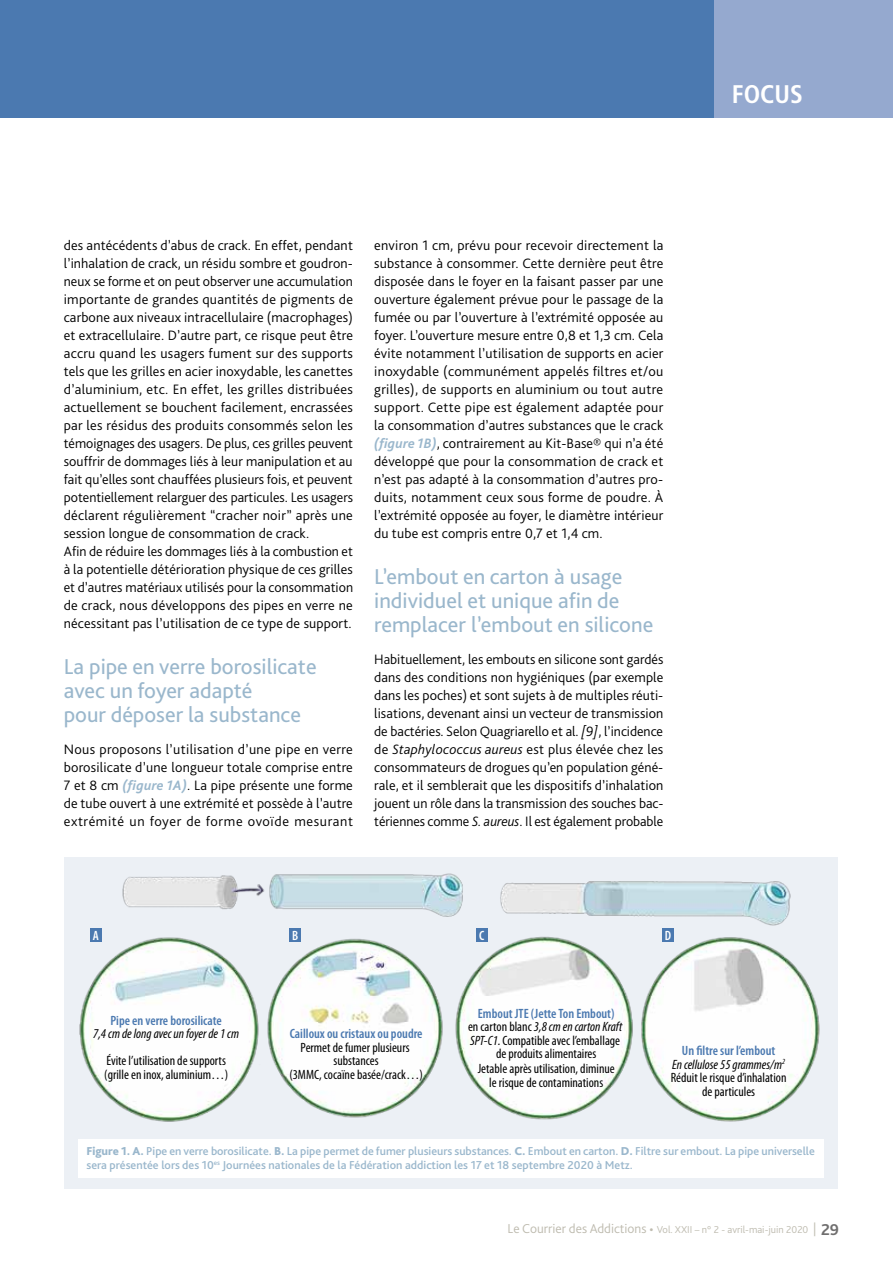
<style>
.page{position:relative;width:893px;height:1263px;background:#fff}
.page>*{position:absolute;margin:0;border:0;box-sizing:border-box;transform-origin:0 0}
.t1{font:700 condensed 25.5px "Frutiger LT Std";color:#fff}
.t2{font:22.5px/24px "Bliss Pro";color:#9ab7cc}
.t3{font:300 14.25px/18px "Bliss Pro";letter-spacing:.01em;color:#000;text-align:justify}
.t4{font:condensed 13.5px/13.5px "Myriad Pro";color:#000;text-align:center}
.t5{font:600 condensed 13.5px "Myriad Pro";color:#4b79b0}
.t6{font:italic condensed 13.5px "Myriad Pro";color:#000}
.t7{font:600 condensed 13.5px "Myriad Pro";color:#fff}
.t8{font:500 12px/13.5px "Bliss Pro";color:#9ab7cc}
.t9{font:300 10.5px "Bliss Pro";color:#bebbaf}
.s1{font-weight:700;font-style:italic;color:#9ab7cc}
.s2{font-style:italic}
.s3{font-weight:600;color:#4b79b0}
.s4{font-weight:800}
.s5{font-size:13.5px}
.s6{font-weight:700;font-size:16.5px;color:#706f6f}
</style>
<div class="page">
<div style="left:0;top:0;width:715px;height:118px;background:#4b79b0"></div>
<div style="left:715px;top:0;width:178px;height:118px;background:#95a9cf"></div>
<div style="left:64px;top:857px;width:774px;height:331px;background:#ecf0f5"></div>
<img style="left:79px;top:873px;width:741px;height:249px">
<div style="left:90px;top:928px;width:12px;height:13px;background:#4b79b0"></div>
<div style="left:289px;top:928px;width:12px;height:13px;background:#4b79b0"></div>
<div style="left:476px;top:928px;width:12px;height:13px;background:#4b79b0"></div>
<div style="left:662px;top:928px;width:12px;height:13px;background:#4b79b0"></div>
<div style="left:78px;top:1139px;width:745px;height:38px;background:#fff"></div>
<p class="t3" style="left:64px;top:236px;width:291px;text-align:left">des antécédents d’abus de crack. En effet, pendant l’inhalation de crack, un résidu sombre et goudron&shy;neux se forme et on peut observer une accumulation importante de grandes quantités de pigments de carbone aux niveaux intracellulaire (macrophages) et extracellulaire. D’autre part, ce risque peut être accru quand les usagers fument sur des supports tels que les grilles en acier inoxydable, les canettes d’aluminium, etc. En effet, les grilles distribuées actuellement se bouchent facilement, encrassées par les résidus des produits consommés selon les témoignages des usagers. De plus, ces grilles peuvent souffrir de dommages liés à leur manipulation et au fait qu’elles sont chauffées plusieurs fois, et peuvent potentiellement relarguer des particules. Les usagers déclarent régulièrement “cracher noir” après une session longue de consommation de crack.<br>Afin de réduire les dommages liés à la combustion et à la potentielle détérioration physique de ces grilles et d’autres matériaux utilisés pour la consommation de crack, nous développons des pipes en verre ne nécessitant pas l’utilisation de ce type de support.</p>
<h2 class="t2" style="left:64px;top:654px;width:254px">La pipe en verre borosilicate avec un foyer adapté<br>pour déposer la substance</h2>
<p class="t3" style="left:64px;top:740px;width:291px">Nous proposons l’utilisation d’une pipe en verre borosilicate d’une longueur totale comprise entre 7 et 8 cm <span class="s1">(figure 1A)</span>. La pipe présente une forme de tube ouvert à une extrémité et possède à l’autre extrémité un foyer de forme ovoïde mesurant</p>
<p class="t3" style="left:374px;top:236px;width:291px">environ 1 cm, prévu pour recevoir directement la substance à consommer. Cette dernière peut être disposée dans le foyer en la faisant passer par une ouverture également prévue pour le passage de la fumée ou par l’ouverture à l’extrémité opposée au foyer. L’ouverture mesure entre 0,8 et 1,3 cm. Cela évite notamment l’utilisation de supports en acier inoxydable (communément appelés filtres et/ou grilles), de supports en aluminium ou tout autre support. Cette pipe est également adaptée pour la consommation d’autres substances que le crack <span class="s1">(figure 1B)</span>, contrairement au Kit-Base® qui n’a été développé que pour la consommation de crack et n’est pas adapté à la consommation d’autres pro&shy;duits, notamment ceux sous forme de poudre. À l’extrémité opposée au foyer, le diamètre intérieur du tube est compris entre 0,7 et 1,4 cm.</p>
<h2 class="t2" style="left:374px;top:564px;width:281px">L’embout en carton à usage individuel et unique afin de remplacer l’embout en silicone</h2>
<p class="t3" style="left:374px;top:650px;width:291px">Habituellement, les embouts en silicone sont gardés dans des conditions non hygiéniques (par exemple dans les poches) et sont sujets à de multiples réuti&shy;lisations, devenant ainsi un vecteur de transmission de bactéries. Selon Quagriarello et al. <span class="s2">[9]</span>, l’incidence de <span class="s2">Staphylococcus aureus</span> est plus élevée chez les consommateurs de drogues qu’en population géné&shy;rale, et il semblerait que les dispositifs d’inhalation jouent un rôle dans la transmission des souches bac&shy;tériennes comme <span class="s2">S. aureus</span>. Il est également probable</p>
<p class="t7" style="left:93px;top:928px;width:8px">A</p>
<p class="t7" style="left:292px;top:928px;width:8px">B</p>
<p class="t7" style="left:479px;top:928px;width:7px">C</p>
<p class="t7" style="left:665px;top:928px;width:8px">D</p>
<h1 class="t1" style="left:732px;top:79px;width:72px">FOCUS</h1>
<p class="t4" style="left:468px;top:1007px;width:156px"><span class="s3">Embout JTE (Jette Ton Embout)<br></span>en carton blanc <span class="s2">3,8 cm en carton Kraft<br>SPT-C1.</span> Compatible avec l’emballage de produits alimentaires</p>
<p class="t4" style="left:478px;top:1062px;width:139px">Jetable après utilisation, diminue le risque de contaminations</p>
<p class="t5" style="left:110px;top:1013px;width:113px">Pipe en verre borosilicate</p>
<p class="t6" style="left:93px;top:1025px;width:148px">7,4 cm de long avec un foyer de 1 cm</p>
<p class="t4" style="left:104px;top:1054px;width:125px;text-align:left">Évite l’utilisation de supports (grille en inox, aluminium…)</p>
<p class="t4" style="left:671px;top:1044px;width:117px"><span class="s3">Un filtre sur l’embout<br></span><span class="s2">En cellulose 55 grammes/m</span><sup>2<br></sup>Réduit le risque d’inhalation de particules</p>
<p class="t5" style="left:290px;top:1026px;width:134px">Cailloux ou cristaux ou poudre</p>
<p class="t4" style="left:289px;top:1041px;width:135px">Permet de fumer plusieurs substances<br>(3MMC, cocaïne basée/crack…)</p>
<p class="t8" style="left:86px;top:1144px;width:730px"><span class="s4">Figure 1. A.</span> Pipe en verre borosilicate. <span class="s4">B.</span> La pipe permet de fumer plusieurs substances. <span class="s4">C.</span> Embout en carton. <span class="s4">D.</span> Filtre sur embout. La pipe universelle sera présentée lors des 10<sup>es</sup> Journées nationales de la Fédération addiction les 17 et 18 septembre 2020 à Metz.</p>
<p class="t9" style="left:508px;top:1223px;width:333px"><span class="s5">Le Courrier des Addictions •</span> Vol. XXII – n° 2 - avril-mai-juin 2020 <span class="s5">|</span> <span class="s6">29</span></p>
</div>
